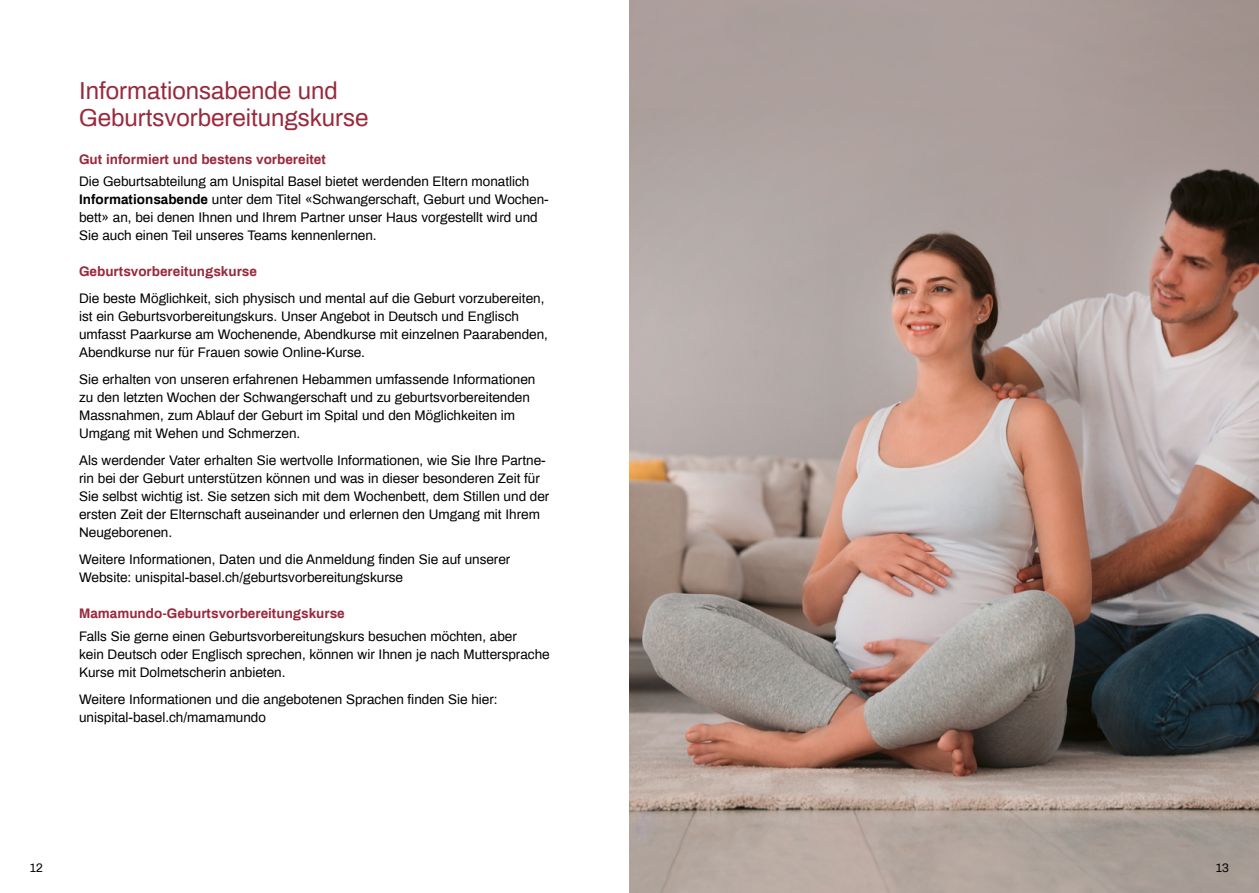
<style>
.page{position:relative;width:1259px;height:893px;background:#fff}
.page>*{position:absolute;margin:0;border:0;box-sizing:border-box;transform-origin:0 0}
.Titel{font:24px/27px "Archivo";color:#99293c}
.Lauftext_-_AR_R_9Pt{font:13.5px/18px "Archivo";color:#000}
.Lauftext_-_AR_R_9Pt-2{font:700 13.5px "Archivo";color:#99293c}
.t1{font:12px "Archivo";color:#000}
.s1{font-weight:700}
</style>
<div class="page">
<img style="left:629px;top:0;width:630px;height:893px">
<p class="Titel" style="left:79px;top:76px;width:291px">Informationsabende und<br>Geburtsvorbereitungskurse</p>
<p class="Lauftext_-_AR_R_9Pt-2" style="left:79px;top:149px;width:248px">Gut informiert und bestens vorbereitet</p>
<p class="Lauftext_-_AR_R_9Pt" style="left:79px;top:172px;width:471px">Die Geburtsabteilung am Unispital Basel bietet werdenden Eltern monatlich <span class="s1">Informationsabende</span> unter dem Titel «Schwangerschaft, Geburt und Wochen&shy;bett» an, bei denen Ihnen und Ihrem Partner unser Haus vorgestellt wird und Sie auch einen Teil unseres Teams kennenlernen.</p>
<p class="Lauftext_-_AR_R_9Pt-2" style="left:79px;top:262px;width:179px">Geburtsvorbereitungskurse</p>
<p class="Lauftext_-_AR_R_9Pt" style="left:79px;top:289px;width:470px">Die beste Möglichkeit, sich physisch und mental auf die Geburt vorzubereiten, ist ein Geburtsvorbereitungskurs. Unser Angebot in Deutsch und Englisch umfasst Paarkurse am Wochenende, Abendkurse mit einzelnen Paarabenden, Abendkurse nur für Frauen sowie Online-Kurse.</p>
<p class="Lauftext_-_AR_R_9Pt" style="left:79px;top:370px;width:458px">Sie erhalten von unseren erfahrenen Hebammen umfassende Informationen zu den letzten Wochen der Schwangerschaft und zu geburtsvorbereitenden Massnahmen, zum Ablauf der Geburt im Spital und den Möglichkeiten im Umgang mit Wehen und Schmerzen.</p>
<p class="Lauftext_-_AR_R_9Pt" style="left:79px;top:451px;width:472px">Als werdender Vater erhalten Sie wertvolle Informationen, wie Sie Ihre Partne&shy;rin bei der Geburt unterstützen können und was in dieser besonderen Zeit für Sie selbst wichtig ist. Sie setzen sich mit dem Wochenbett, dem Stillen und der ersten Zeit der Elternschaft auseinander und erlernen den Umgang mit Ihrem Neugeborenen.</p>
<p class="Lauftext_-_AR_R_9Pt" style="left:79px;top:550px;width:433px">Weitere Informationen, Daten und die Anmeldung finden Sie auf unserer<br>Website: unispital-basel.ch/geburtsvorbereitungskurse</p>
<p class="Lauftext_-_AR_R_9Pt-2" style="left:79px;top:604px;width:267px">Mamamundo-Geburtsvorbereitungskurse</p>
<p class="Lauftext_-_AR_R_9Pt" style="left:79px;top:626px;width:472px">Falls Sie gerne einen Geburtsvorbereitungskurs besuchen möchten, aber<br>kein Deutsch oder Englisch sprechen, können wir Ihnen je nach Muttersprache<br>Kurse mit Dolmetscherin anbieten.</p>
<p class="Lauftext_-_AR_R_9Pt" style="left:79px;top:689px;width:420px">Weitere Informationen und die angebotenen Sprachen finden Sie hier: unispital-basel.ch/mamamundo</p>
<p class="t1" style="left:29px;top:859px;width:15px">12</p>
<p class="t1" style="left:1215px;top:859px;width:15px">13</p>
</div>
